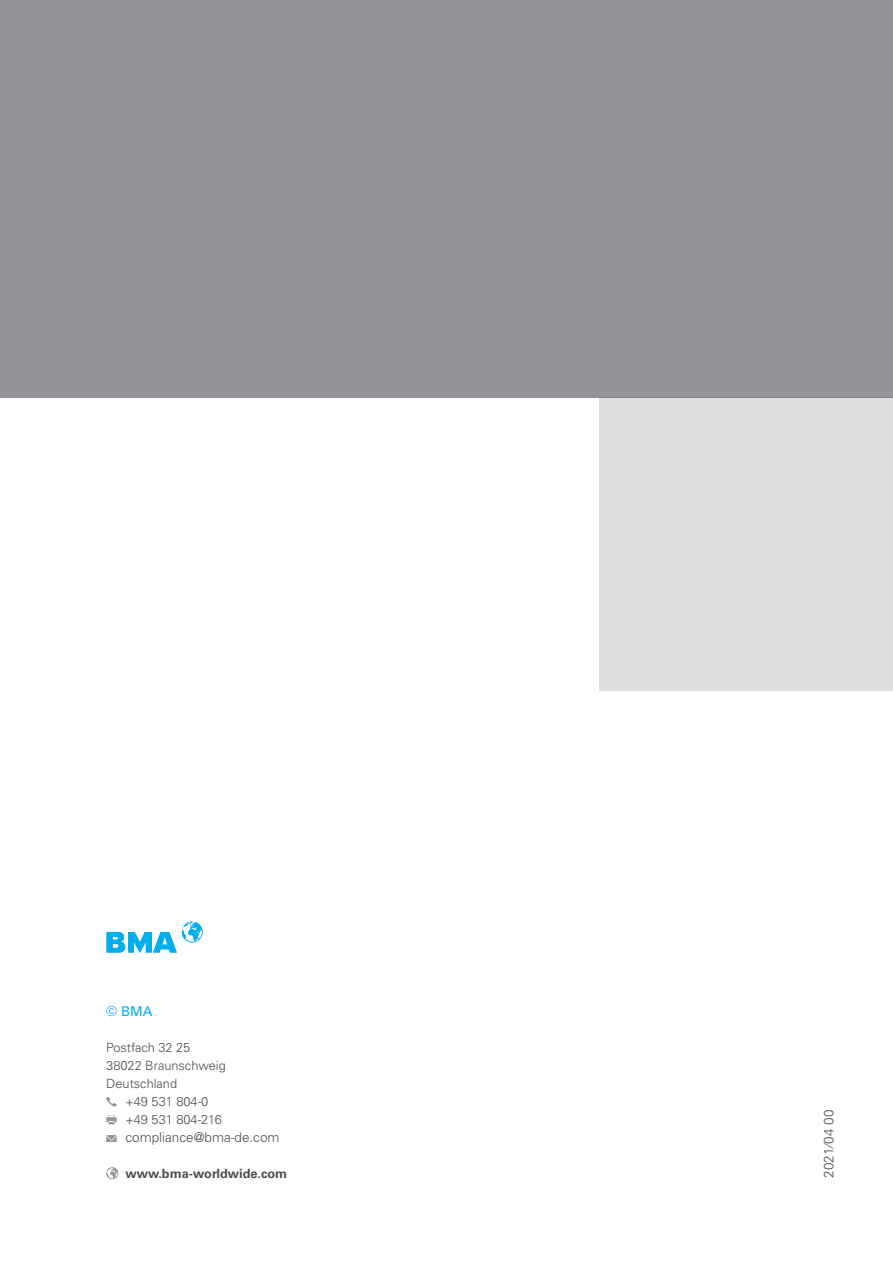
<style>
.page{position:relative;width:893px;height:1263px;background:#fff}
.page>*{position:absolute;margin:0;border:0;box-sizing:border-box;transform-origin:0 0}
.t1{font:300 13.5px "Univers LTCYR 45";color:#4e4e4f}
.t2{font:300 13.5px "Univers LTCYR 45";color:#4d4d4f}
.t3{font:13.5px "Univers LTCYR 55 Roman";color:#00aeef}
.t4{font:300 12.75px/18px "Univers LTCYR 45";color:#4d4d4f}
.t5{font:700 12.75px "Univers LTCYR 65";color:#4d4d4f}
</style>
<div class="page">
<div style="left:0;top:0;width:893px;height:397px;background:#939598"></div>
<div style="left:600px;top:397px;width:293px;height:294px;background:#dcddde"></div>
<svg style="left:107px;top:922px;width:96px;height:31px"></svg>
<svg style="left:106px;top:1167px;width:12px;height:12px"></svg>
<svg style="left:106px;top:1115px;width:11px;height:9px"></svg>
<svg style="left:106px;top:1097px;width:11px;height:10px"></svg>
<svg style="left:106px;top:1135px;width:11px;height:7px"></svg>
<p class="t3" style="left:106px;top:1002px;width:48px">© BMA</p>
<p class="t4" style="left:106px;top:1038px;width:121px">Postfach 32 25<br>38022 Braunschweig<br>Deutschland</p>
<p class="t4" style="left:125px;top:1092px;width:98px">+49 531 804-0 +49 531 804-216</p>
<p class="t1" style="left:125px;top:1128px;width:156px">compliance@bma-de.com</p>
<p class="t5" style="left:125px;top:1164px;width:163px">www.bma-worldwide.com</p>
<p class="t2" style="left:820px;top:1178px;width:70px;rotate:-90deg">2021/04 00</p>
</div>
